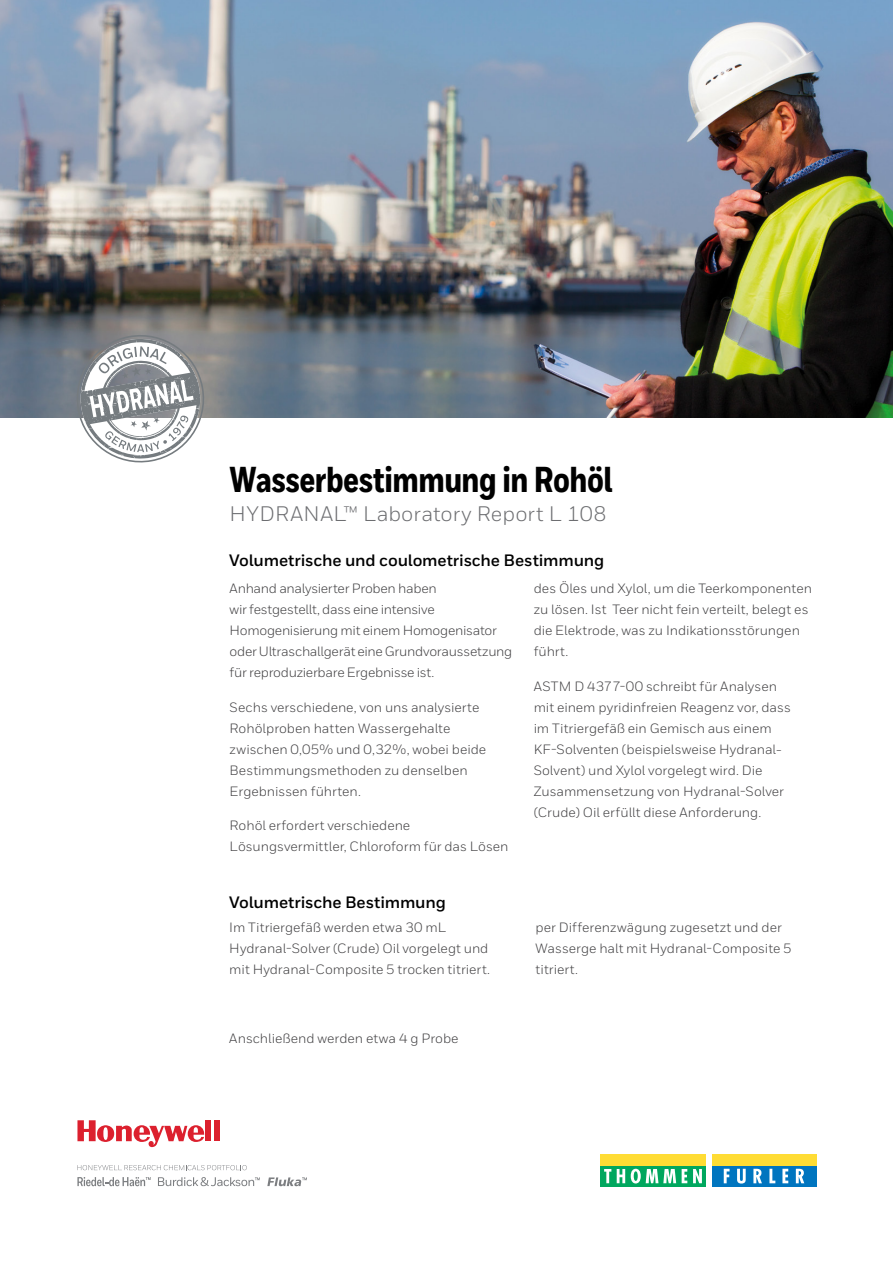
<style>
.page{position:relative;width:893px;height:1263px;background:#fff}
.page>*{position:absolute;margin:0;border:0;box-sizing:border-box;transform-origin:0 0}
.t1{font:800 36px "Honeywell Cond";letter-spacing:-.015em;color:#000}
.t2{font:21px "Honeywell Sans";letter-spacing:.01em;color:#6d6e71}
.t3{font:700 16.5px "Honeywell Sans";letter-spacing:-.01em;color:#000}
.t4{font:13.5px/21px "Honeywell Sans";color:#414042}
.t5{font:13.5px/21px "Honeywell Sans";letter-spacing:-.02em;color:#414042}
</style>
<div class="page">
<img style="left:0;top:0;width:893px;height:417px">
<svg style="left:71px;top:329px;width:137px;height:134px"></svg>
<div style="left:206px;top:1120px;width:5px;height:21px;background:#dc202e"></div>
<div style="left:214px;top:1120px;width:5px;height:21px;background:#dc202e"></div>
<svg style="left:77px;top:1120px;width:127px;height:27px"></svg>
<svg style="left:77px;top:1177px;width:74px;height:9px"></svg>
<svg style="left:267px;top:1177px;width:40px;height:9px"></svg>
<svg style="left:158px;top:1177px;width:102px;height:9px"></svg>
<svg style="left:77px;top:1165px;width:170px;height:5px"></svg>
<div style="left:600px;top:1166px;width:105px;height:20px;background:#00a75e"></div>
<div style="left:600px;top:1154px;width:105px;height:12px;background:#ffdc34"></div>
<svg style="left:604px;top:1169px;width:7px;height:14px"></svg>
<svg style="left:617px;top:1169px;width:8px;height:14px"></svg>
<svg style="left:631px;top:1169px;width:45px;height:14px"></svg>
<svg style="left:682px;top:1169px;width:5px;height:14px"></svg>
<svg style="left:693px;top:1169px;width:9px;height:14px"></svg>
<div style="left:712px;top:1154px;width:104px;height:11px;background:#ffdc34"></div>
<div style="left:712px;top:1165px;width:104px;height:21px;background:#0075bf"></div>
<svg style="left:724px;top:1169px;width:6px;height:14px"></svg>
<svg style="left:737px;top:1169px;width:9px;height:14px"></svg>
<svg style="left:753px;top:1169px;width:9px;height:14px"></svg>
<svg style="left:769px;top:1169px;width:6px;height:14px"></svg>
<svg style="left:782px;top:1169px;width:6px;height:14px"></svg>
<svg style="left:796px;top:1169px;width:8px;height:14px"></svg>
<h1 class="t1" style="left:230px;top:458px;width:384px">Wasserbestimmung in Rohöl</h1>
<h2 class="t2" style="left:230px;top:501px;width:379px">HYDRANAL™ Laboratory Report L 108</h2>
<p class="t3" style="left:229px;top:551px;width:377px">Volumetrische und coulometrische Bestimmung</p>
<p class="t5" style="left:230px;top:578px;width:284px">Anhand analysierter Proben haben<br>wir festgestellt, dass eine intensive Homogenisierung mit einem Homogenisator oder Ultraschallgerät eine Grundvoraussetzung für reproduzierbare Ergebnisse ist.</p>
<p class="t4" style="left:230px;top:696px;width:258px">Sechs verschiedene, von uns analysierte Rohölproben hatten Wassergehalte zwischen 0,05% und 0,32%, wobei beide Bestimmungsmethoden zu denselben Ergebnissen führten.</p>
<p class="t4" style="left:230px;top:815px;width:280px">Rohöl erfordert verschiedene<br>Lösungsvermittler, Chloroform für das Lösen</p>
<p class="t3" style="left:229px;top:892px;width:218px">Volumetrische Bestimmung</p>
<p class="t4" style="left:229px;top:916px;width:262px">Im Titriergefäß werden etwa 30 mL<br>Hydranal-Solver (Crude) Oil vorgelegt und mit Hydranal-Composite 5 trocken titriert.</p>
<p class="t4" style="left:229px;top:1027px;width:231px">Anschließend werden etwa 4 g Probe</p>
<p class="t4" style="left:534px;top:578px;width:280px">des Öles und Xylol, um die Teerkomponenten zu lösen. Ist Teer nicht fein verteilt, belegt es die Elektrode, was zu Indikationsstörungen führt.</p>
<p class="t4" style="left:534px;top:675px;width:259px">ASTM D 4377-00 schreibt für Analysen mit einem pyridinfreien Reagenz vor, dass im Titriergefäß ein Gemisch aus einem KF-Solventen (beispielsweise Hydranal-Solvent) und Xylol vorgelegt wird. Die Zusammensetzung von Hydranal-Solver (Crude) Oil erfüllt diese Anforderung.</p>
<p class="t4" style="left:536px;top:916px;width:258px">per Differenzwägung zugesetzt und der<br>Wasserge halt mit Hydranal-Composite 5 titriert.</p>
</div>
